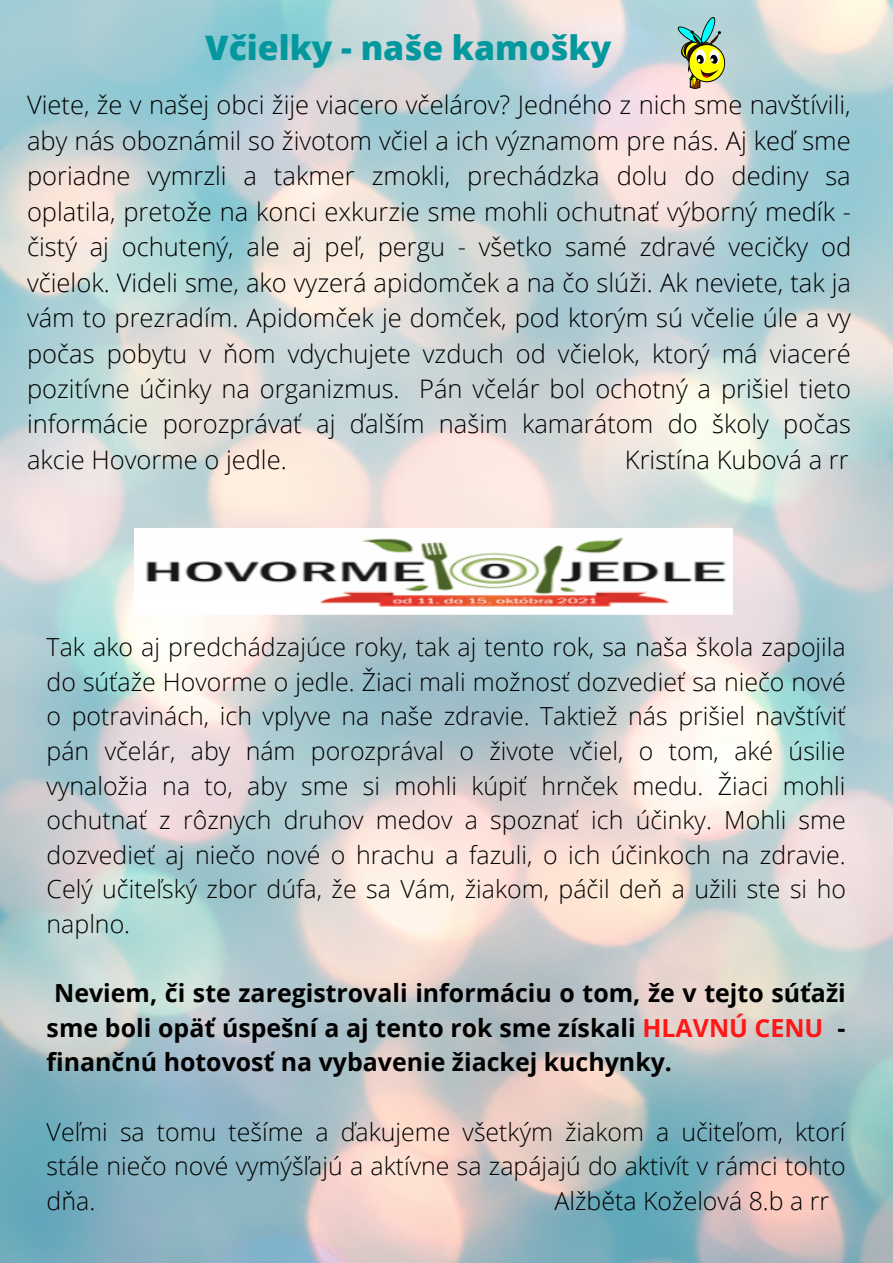
<style>
.page{position:relative;width:893px;height:1263px;background:#fff}
.page>*{position:absolute;margin:0;border:0;box-sizing:border-box;transform-origin:0 0}
.t1{font:800 33.75px "Open Sans";color:#03989e}
.t2{font:300 25.5px/35.5px "Open Sans";color:#000;text-align:justify}
.t3{font:300 24.9px/34.6px "Open Sans";color:#000;text-align:justify}
.t4{font:700 24.9px/34.6px "Open Sans";color:#000;text-align:justify}
.s1{color:#ff1616}
</style>
<div class="page">
<img style="left:0;top:0;width:893px;height:1263px">
<img style="left:134px;top:528px;width:598px;height:88px">
<svg style="left:676px;top:16px;width:56px;height:73px;background:#a9bf90"></svg>
<p class="t1" style="left:205px;top:23px;width:407px">Včielky - naše kamošky</p>
<p class="t2" style="left:27px;top:87px;width:825px">Viete, že v našej obci žije viacero včelárov? Jedného z nich sme navštívili, aby nás oboznámil so životom včiel a ich významom pre nás. Aj keď sme poriadne vymrzli a takmer zmokli, prechádzka dolu do dediny sa oplatila, pretože na konci exkurzie sme mohli ochutnať výborný medík - čistý aj ochutený, ale aj peľ, pergu - všetko samé zdravé vecičky od včielok. Videli sme, ako vyzerá apidomček a na čo slúži. Ak neviete, tak ja vám to prezradím. Apidomček je domček, pod ktorým sú včelie úle a vy počas pobytu v ňom vdychujete vzduch od včielok, ktorý má viaceré pozitívne účinky na organizmus. Pán včelár bol ochotný a prišiel tieto informácie porozprávať aj ďalším našim kamarátom do školy počas akcie Hovorme o jedle.</p>
<p class="t2" style="left:625px;top:441px;width:225px">Kristína Kubová a rr</p>
<p class="t3" style="left:47px;top:629px;width:801px">Tak ako aj predchádzajúce roky, tak aj tento rok, sa naša škola zapojila do súťaže Hovorme o jedle. Žiaci mali možnosť dozvedieť sa niečo nové o potravinách, ich vplyve na naše zdravie. Taktiež nás prišiel navštíviť pán včelár, aby nám porozprával o živote včiel, o tom, aké úsilie vynaložia na to, aby sme si mohli kúpiť hrnček medu. Žiaci mohli ochutnať z rôznych druhov medov a spoznať ich účinky. Mohli sme dozvedieť aj niečo nové o hrachu a fazuli, o ich účinkoch na zdravie.<br>Celý učiteľský zbor dúfa, že sa Vám, žiakom, páčil deň a užili ste si ho naplno.</p>
<p class="t4" style="left:47px;top:975px;width:800px;text-indent:8px">Neviem, či ste zaregistrovali informáciu o tom, že v tejto súťaži sme boli opäť úspešní a aj tento rok sme získali <span class="s1">HLAVNÚ CENU</span> - finančnú hotovosť na vybavenie žiackej kuchynky.</p>
<p class="t3" style="left:47px;top:1114px;width:800px">Veľmi sa tomu tešíme a ďakujeme všetkým žiakom a učiteľom, ktorí stále niečo nové vymýšľajú a aktívne sa zapájajú do aktivít v rámci tohto dňa.</p>
<p class="t3" style="left:554px;top:1183px;width:276px">Alžběta Koželová 8.b a rr</p>
</div>
